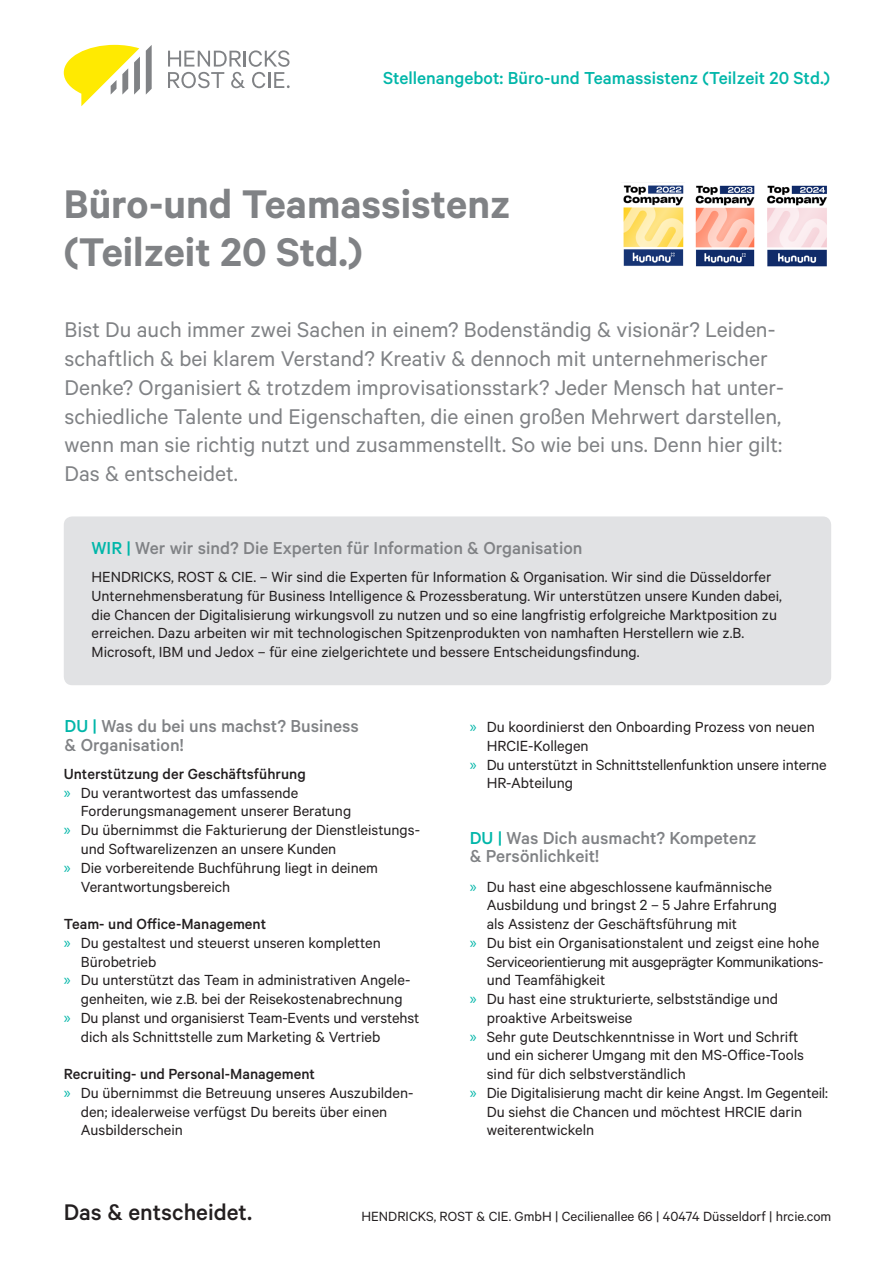
<style>
.page{position:relative;width:893px;height:1263px;background:#fff}
.page>*{position:absolute;margin:0;border:0;box-sizing:border-box;transform-origin:0 0}
.t1{font:600 45px/48px "Calibre";color:#808285}
.t2{font:500 25.5px "Calibre";color:#231f20}
.t3{font:24px/28.8px "Calibre";color:#808285}
.t4{font:500 19.5px/18px "Calibre";color:#808285}
.t5{font:500 19.5px "Calibre";color:#00b6a9}
.t6{font:16.5px/18.8px "Calibre";color:#231f20}
.t7{font:500 16.5px "Calibre";color:#231f20}
.t8{font:15px "Calibre";color:#231f20}
.s1{color:#00b6a9}
.s2{font-family:"Myriad Pro";color:#00b6a9}
</style>
<div class="page">
<div style="left:64px;top:516px;width:767px;height:169px;background:#e1e2e4;border-radius:9px"></div>
<svg style="left:64px;top:45px;width:88px;height:61px"></svg>
<svg style="left:168px;top:50px;width:122px;height:38px"></svg>
<img style="left:623px;top:185px;width:61px;height:81px">
<img style="left:695px;top:185px;width:60px;height:82px">
<img style="left:767px;top:185px;width:60px;height:82px">
<p class="t5" style="left:383px;top:67px;width:448px">Stellenangebot: Büro-und Teamassistenz (Teilzeit 20 Std.)</p>
<p class="t1" style="left:64px;top:178px;width:448px">Büro-und Teamassistenz (Teilzeit 20 Std.)</p>
<p class="t3" style="left:65px;top:314px;width:721px">Bist Du auch immer zwei Sachen in einem? Bodenständig &amp; visionär? Leiden&shy;schaftlich &amp; bei klarem Verstand? Kreativ &amp; dennoch mit unternehmerischer Denke? Organisiert &amp; trotzdem improvisationsstark? Jeder Mensch hat unter&shy;schiedliche Talente und Eigenschaften, die einen großen Mehrwert darstellen, wenn man sie richtig nutzt und zusammenstellt. So wie bei uns. Denn hier gilt:<br>Das &amp; entscheidet.</p>
<p class="t4" style="left:92px;top:538px;width:492px"><span class="s1">WIR |</span> Wer wir sind? Die Experten für Information &amp; Organisation</p>
<p class="t6" style="left:92px;top:567px;width:692px">HENDRICKS, ROST &amp; CIE. – Wir sind die Experten für Information &amp; Organisation. Wir sind die Düsseldorfer Unternehmensberatung für Business Intelligence &amp; Prozessberatung. Wir unterstützen unsere Kunden dabei, die Chancen der Digitalisierung wirkungsvoll zu nutzen und so eine langfristig erfolgreiche Marktposition zu erreichen. Dazu arbeiten wir mit technologischen Spitzenprodukten von namhaften Herstellern wie z.B.<br>Microsoft, IBM und Jedox – für eine zielgerichtete und bessere Entscheidungsfindung.</p>
<p class="t4" style="left:65px;top:716px;width:296px;line-height:18.8px"><span class="s1">DU |</span> Was du bei uns machst? Business &amp; Organisation!</p>
<p class="t7" style="left:64px;top:764px;width:244px">Unterstützung der Geschäftsführung</p>
<p class="t6" style="left:81px;top:783px;width:272px;text-indent:-17px"><span class="s2">»</span> Du verantwortest das umfassende<br>Forderungsmanagement unserer Beratung</p>
<p class="t6" style="left:81px;top:820px;width:341px;text-indent:-17px"><span class="s2">»</span> Du übernimmst die Fakturierung der Dienstleistungs&shy;und Softwarelizenzen an unsere Kunden</p>
<p class="t6" style="left:81px;top:858px;width:299px;text-indent:-17px"><span class="s2">»</span> Die vorbereitende Buchführung liegt in deinem<br>Verantwortungsbereich</p>
<p class="t7" style="left:64px;top:914px;width:204px">Team- und Office-Management</p>
<p class="t6" style="left:81px;top:933px;width:302px;text-indent:-17px"><span class="s2">»</span> Du gestaltest und steuerst unseren kompletten<br>Bürobetrieb</p>
<p class="t6" style="left:64px;top:970px;width:348px;text-align:center"><span class="s2">»</span> Du unterstützt das Team in administrativen Angele&shy;genheiten, wie z.B. bei der Reisekostenabrechnung</p>
<p class="t6" style="left:81px;top:1008px;width:340px;text-indent:-17px"><span class="s2">»</span> Du planst und organisierst Team-Events und verstehst dich als Schnittstelle zum Marketing &amp; Vertrieb</p>
<p class="t7" style="left:64px;top:1064px;width:253px">Recruiting- und Personal-Management</p>
<p class="t6" style="left:81px;top:1083px;width:334px;text-indent:-17px"><span class="s2">»</span> Du übernimmst die Betreuung unseres Auszubilden&shy;den; idealerweise verfügst Du bereits über einen<br>Ausbilderschein</p>
<p class="t6" style="left:487px;top:717px;width:330px;text-indent:-17px"><span class="s2">»</span> Du koordinierst den Onboarding Prozess von neuen<br>HRCIE-Kollegen</p>
<p class="t6" style="left:487px;top:754px;width:341px;text-indent:-17px"><span class="s2">»</span> Du unterstützt in Schnittstellenfunktion unsere interne<br>HR-Abteilung</p>
<p class="t4" style="left:470px;top:828px;width:288px"><span class="s1">DU |</span> Was Dich ausmacht? Kompetenz &amp; Persönlichkeit!</p>
<p class="t6" style="left:487px;top:876px;width:292px;text-indent:-17px"><span class="s2">»</span> Du hast eine abgeschlossene kaufmännische<br>Ausbildung und bringst 2 – 5 Jahre Erfahrung als Assistenz der Geschäftsführung mit</p>
<p class="t6" style="left:487px;top:933px;width:338px;text-indent:-17px"><span class="s2">»</span> Du bist ein Organisationstalent und zeigst eine hohe<br>Serviceorientierung mit ausgeprägter Kommunikations&shy;und Teamfähigkeit</p>
<p class="t6" style="left:487px;top:989px;width:293px;text-indent:-17px"><span class="s2">»</span> Du hast eine strukturierte, selbstständige und proaktive Arbeitsweise</p>
<p class="t6" style="left:487px;top:1026px;width:319px;text-indent:-17px"><span class="s2">»</span> Sehr gute Deutschkenntnisse in Wort und Schrift und ein sicherer Umgang mit den MS-Office-Tools sind für dich selbstverständlich</p>
<p class="t6" style="left:487px;top:1083px;width:343px;text-indent:-17px"><span class="s2">»</span> Die Digitalisierung macht dir keine Angst. Im Gegenteil:<br>Du siehst die Chancen und möchtest HRCIE darin weiterentwickeln</p>
<p class="t2" style="left:64px;top:1197px;width:190px">Das &amp; entscheidet.</p>
<p class="t8" style="left:361px;top:1207px;width:471px">HENDRICKS, ROST &amp; CIE. GmbH | Cecilienallee 66 | 40474 Düsseldorf | hrcie.com</p>
</div>
